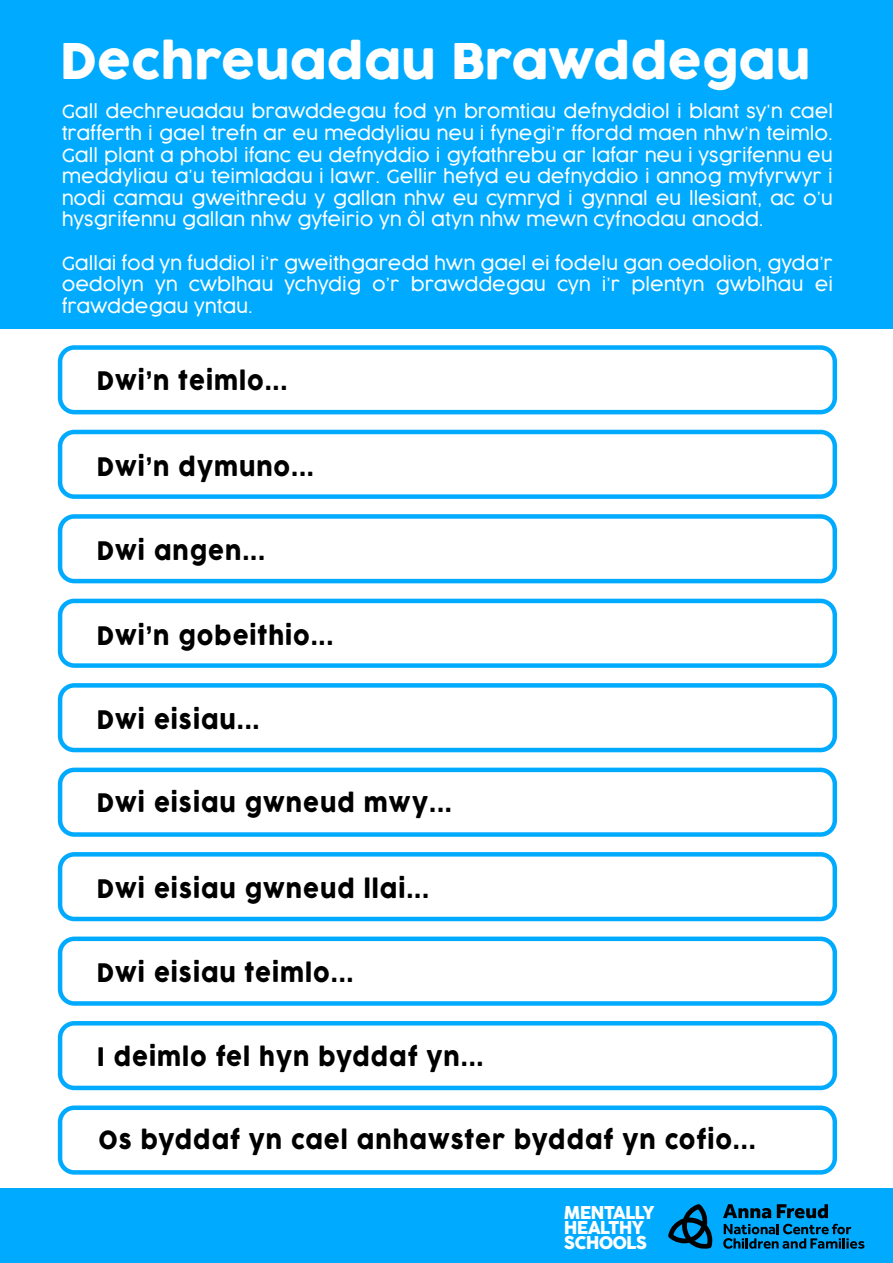
<style>
.page{position:relative;width:893px;height:1263px;background:#00abff}
.page>*{position:absolute;margin:0;border:0;box-sizing:border-box;transform-origin:0 0}
.t1{font:48px "Cocogoose";color:#fff}
.t2{font:24.9px "Cocogoose";letter-spacing:.045em;color:#000;scale:.91 1}
.t3{font:300 18px/21.6px "Cocogoose";color:#fff;text-align:justify}
.t4{font:17.25px/15px "Cocogoose";letter-spacing:-.045em;color:#fff}
</style>
<div class="page">
<div style="left:0;top:329px;width:893px;height:858px;background:#fff"></div>
<div style="left:58px;top:345px;width:779px;height:69px;border:4px solid #00abff;border-radius:14px"></div>
<div style="left:58px;top:430px;width:779px;height:69px;border:4px solid #00abff;border-radius:14px"></div>
<div style="left:58px;top:514px;width:779px;height:69px;border:4px solid #00abff;border-radius:14px"></div>
<div style="left:58px;top:599px;width:779px;height:69px;border:4px solid #00abff;border-radius:14px"></div>
<div style="left:58px;top:683px;width:779px;height:69px;border:4px solid #00abff;border-radius:14px"></div>
<div style="left:58px;top:768px;width:779px;height:69px;border:4px solid #00abff;border-radius:14px"></div>
<div style="left:58px;top:852px;width:779px;height:69px;border:4px solid #00abff;border-radius:14px"></div>
<div style="left:58px;top:936px;width:779px;height:70px;border:4px solid #00abff;border-radius:14px"></div>
<div style="left:58px;top:1021px;width:779px;height:69px;border:4px solid #00abff;border-radius:14px"></div>
<div style="left:58px;top:1105px;width:779px;height:70px;border:4px solid #00abff;border-radius:14px"></div>
<svg style="left:668px;top:1204px;width:44px;height:45px"></svg>
<svg style="left:723px;top:1204px;width:48px;height:14px"></svg>
<svg style="left:777px;top:1204px;width:51px;height:14px"></svg>
<svg style="left:723px;top:1224px;width:141px;height:25px"></svg>
<h1 class="t1" style="left:60px;top:29px;width:752px">Dechreuadau Brawddegau</h1>
<p class="t3" style="left:62px;top:101px;width:773px">Gall dechreuadau brawddegau fod yn bromtiau defnyddiol i blant sy’n cael trafferth i gael trefn ar eu meddyliau neu i fynegi’r ffordd maen nhw’n teimlo.<br>Gall plant a phobl ifanc eu defnyddio i gyfathrebu ar lafar neu i ysgrifennu eu meddyliau a’u teimladau i lawr. Gellir hefyd eu defnyddio i annog myfyrwyr i nodi camau gweithredu y gallan nhw eu cymryd i gynnal eu llesiant, ac o’u hysgrifennu gallan nhw gyfeirio yn ôl atyn nhw mewn cyfnodau anodd.</p>
<p class="t3" style="left:62px;top:252px;width:773px">Gallai fod yn fuddiol i’r gweithgaredd hwn gael ei fodelu gan oedolion, gyda’r oedolyn yn cwblhau ychydig o’r brawddegau cyn i’r plentyn gwblhau ei frawddegau yntau.</p>
<h2 class="t2" style="left:97px;top:364px;width:211px">Dwi’n teimlo...</h2>
<h2 class="t2" style="left:97px;top:449px;width:240px">Dwi’n dymuno...</h2>
<h2 class="t2" style="left:97px;top:534px;width:186px">Dwi angen...</h2>
<h2 class="t2" style="left:97px;top:618px;width:262px">Dwi’n gobeithio...</h2>
<h2 class="t2" style="left:97px;top:703px;width:180px">Dwi eisiau...</h2>
<h2 class="t2" style="left:97px;top:786px;width:392px">Dwi eisiau gwneud mwy...</h2>
<h2 class="t2" style="left:97px;top:871px;width:367px">Dwi eisiau gwneud llai...</h2>
<h2 class="t2" style="left:97px;top:956px;width:284px">Dwi eisiau teimlo...</h2>
<h2 class="t2" style="left:97px;top:1039px;width:426px">I deimlo fel hyn byddaf yn...</h2>
<h2 class="t2" style="left:98px;top:1122px;width:724px">Os byddaf yn cael anhawster byddaf yn cofio...</h2>
<p class="t4" style="left:564px;top:1206px;width:92px">MENTALLY<br>HEALTHY<br>SCHOOLS</p>
</div>
